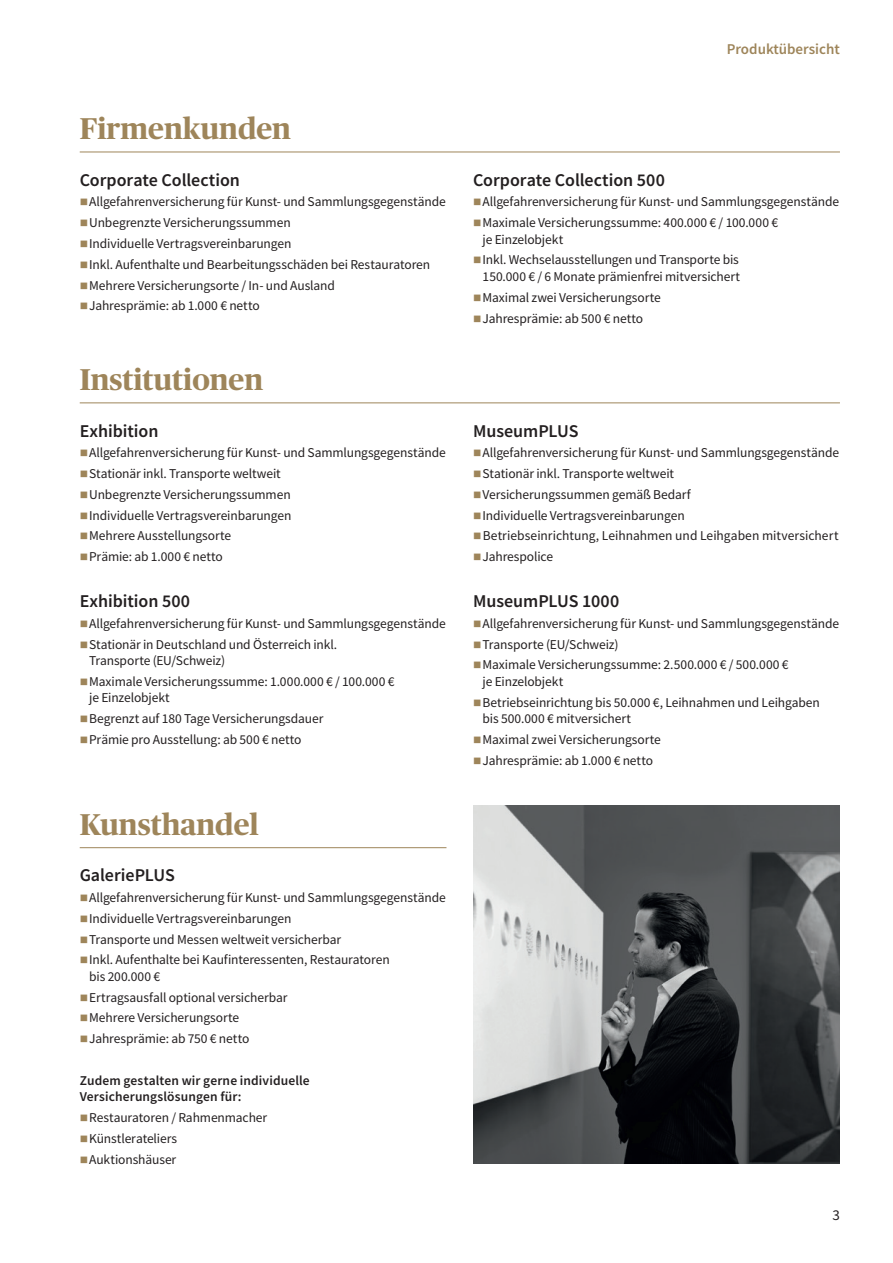
<style>
.page{position:relative;width:893px;height:1263px;background:#fff}
.page>*{position:absolute;margin:0;border:0;box-sizing:border-box;transform-origin:0 0}
.Main_Title{font:700 30px "Publico Headline";color:#9e855a}
.t1{font:600 18px "Source Sans Pro";letter-spacing:-.005em;color:#231f20}
.t2{font:600 15px "Source Sans Pro";color:#9e855a}
.t3{font:15px "Source Sans Pro";color:#231f20}
.t4{font:13.5px/16.5px "Source Sans Pro";letter-spacing:-.01em;color:#231f20}
.Body_copy_-_8_mm{font:600 13.5px/16.5px "Source Sans Pro";letter-spacing:.01em;color:#231f20}
.s1{color:#9e855a}
</style>
<div class="page">
<hr style="left:80px;top:152px;width:760px;height:1px;background:#9e855a">
<hr style="left:80px;top:847px;width:366px;height:1px;background:#9e855a">
<hr style="left:80px;top:402px;width:760px;height:1px;background:#9e855a">
<img style="left:473px;top:805px;width:367px;height:358px">
<p class="Main_Title" style="left:80px;top:107px;width:213px">Firmenkunden</p>
<p class="t1" style="left:80px;top:168px;width:162px">Corporate Collection</p>
<p class="t4" style="left:80px;top:194px;width:368px"><span class="s1">■</span>Allgefahrenversicherung für Kunst- und Sammlungsgegenstände</p>
<p class="t4" style="left:80px;top:214px;width:213px"><span class="s1">■</span>Unbegrenzte Versicherungssummen</p>
<p class="t4" style="left:80px;top:235px;width:213px"><span class="s1">■</span>Individuelle Vertragsvereinbarungen</p>
<p class="t4" style="left:80px;top:256px;width:352px"><span class="s1">■</span>Inkl. Aufenthalte und Bearbeitungsschäden bei Restauratoren</p>
<p class="t4" style="left:80px;top:277px;width:257px"><span class="s1">■</span>Mehrere Versicherungsorte / In- und Ausland</p>
<p class="t4" style="left:80px;top:297px;width:181px"><span class="s1">■</span>Jahresprämie: ab 1.000 € netto</p>
<p class="Main_Title" style="left:80px;top:358px;width:185px">Institutionen</p>
<p class="t1" style="left:80px;top:419px;width:80px">Exhibition</p>
<p class="t4" style="left:80px;top:445px;width:368px"><span class="s1">■</span>Allgefahrenversicherung für Kunst- und Sammlungsgegenstände</p>
<p class="t4" style="left:80px;top:465px;width:203px"><span class="s1">■</span>Stationär inkl. Transporte weltweit</p>
<p class="t4" style="left:80px;top:486px;width:213px"><span class="s1">■</span>Unbegrenzte Versicherungssummen</p>
<p class="t4" style="left:80px;top:507px;width:213px"><span class="s1">■</span>Individuelle Vertragsvereinbarungen</p>
<p class="t4" style="left:80px;top:528px;width:153px"><span class="s1">■</span>Mehrere Ausstellungsorte</p>
<p class="t4" style="left:80px;top:548px;width:145px"><span class="s1">■</span>Prämie: ab 1.000 € netto</p>
<p class="t1" style="left:80px;top:589px;width:112px">Exhibition 500</p>
<p class="t4" style="left:80px;top:615px;width:368px"><span class="s1">■</span>Allgefahrenversicherung für Kunst- und Sammlungsgegenstände</p>
<p class="t4" style="left:89px;top:636px;width:249px;text-indent:-9px"><span class="s1">■</span>Stationär in Deutschland und Österreich inkl.<br>Transporte (EU/Schweiz)</p>
<p class="t4" style="left:89px;top:673px;width:307px;text-indent:-9px"><span class="s1">■</span>Maximale Versicherungssumme: 1.000.000 € / 100.000 € je Einzelobjekt</p>
<p class="t4" style="left:80px;top:710px;width:245px"><span class="s1">■</span>Begrenzt auf 180 Tage Versicherungsdauer</p>
<p class="t4" style="left:80px;top:731px;width:223px"><span class="s1">■</span>Prämie pro Ausstellung: ab 500 € netto</p>
<p class="Main_Title" style="left:80px;top:802px;width:181px">Kunsthandel</p>
<p class="t1" style="left:80px;top:864px;width:97px">GaleriePLUS</p>
<p class="t4" style="left:80px;top:889px;width:368px"><span class="s1">■</span>Allgefahrenversicherung für Kunst- und Sammlungsgegenstände</p>
<p class="t4" style="left:80px;top:910px;width:213px"><span class="s1">■</span>Individuelle Vertragsvereinbarungen</p>
<p class="t4" style="left:80px;top:931px;width:263px"><span class="s1">■</span>Transporte und Messen weltweit versicherbar</p>
<p class="t4" style="left:89px;top:952px;width:302px;text-indent:-9px"><span class="s1">■</span>Inkl. Aufenthalte bei Kaufinteressenten, Restauratoren bis 200.000 €</p>
<p class="t4" style="left:80px;top:989px;width:209px"><span class="s1">■</span>Ertragsausfall optional versicherbar</p>
<p class="t4" style="left:80px;top:1010px;width:161px"><span class="s1">■</span>Mehrere Versicherungsorte</p>
<p class="t4" style="left:80px;top:1030px;width:171px"><span class="s1">■</span>Jahresprämie: ab 750 € netto</p>
<p class="Body_copy_-_8_mm" style="left:80px;top:1072px;width:232px">Zudem gestalten wir gerne individuelle<br>Versicherungslösungen für:</p>
<p class="t4" style="left:80px;top:1109px;width:189px"><span class="s1">■</span>Restauratoren / Rahmenmacher</p>
<p class="t4" style="left:80px;top:1130px;width:99px"><span class="s1">■</span>Künstlerateliers</p>
<p class="t4" style="left:80px;top:1151px;width:98px"><span class="s1">■</span>Auktionshäuser</p>
<p class="t2" style="left:727px;top:39px;width:115px">Produktübersicht</p>
<p class="t1" style="left:473px;top:168px;width:193px">Corporate Collection 500</p>
<p class="t4" style="left:473px;top:194px;width:368px"><span class="s1">■</span>Allgefahrenversicherung für Kunst- und Sammlungsgegenstände</p>
<p class="t4" style="left:482px;top:214px;width:297px;text-indent:-9px"><span class="s1">■</span>Maximale Versicherungssumme: 400.000 € / 100.000 € je Einzelobjekt</p>
<p class="t4" style="left:473px;top:252px;width:269px;text-align:right"><span class="s1">■</span>Inkl. Wechselausstellungen und Transporte bis<br>150.000 € / 6 Monate prämienfrei mitversichert</p>
<p class="t4" style="left:473px;top:289px;width:189px"><span class="s1">■</span>Maximal zwei Versicherungsorte</p>
<p class="t4" style="left:473px;top:310px;width:172px"><span class="s1">■</span>Jahresprämie: ab 500 € netto</p>
<p class="t1" style="left:473px;top:419px;width:107px">MuseumPLUS</p>
<p class="t4" style="left:473px;top:445px;width:368px"><span class="s1">■</span>Allgefahrenversicherung für Kunst- und Sammlungsgegenstände</p>
<p class="t4" style="left:473px;top:465px;width:203px"><span class="s1">■</span>Stationär inkl. Transporte weltweit</p>
<p class="t4" style="left:473px;top:486px;width:219px"><span class="s1">■</span>Versicherungssummen gemäß Bedarf</p>
<p class="t4" style="left:473px;top:507px;width:213px"><span class="s1">■</span>Individuelle Vertragsvereinbarungen</p>
<p class="t4" style="left:473px;top:528px;width:367px"><span class="s1">■</span>Betriebseinrichtung, Leihnahmen und Leihgaben mitversichert</p>
<p class="t4" style="left:473px;top:548px;width:82px"><span class="s1">■</span>Jahrespolice</p>
<p class="t1" style="left:473px;top:589px;width:148px">MuseumPLUS 1000</p>
<p class="t4" style="left:473px;top:615px;width:368px"><span class="s1">■</span>Allgefahrenversicherung für Kunst- und Sammlungsgegenstände</p>
<p class="t4" style="left:473px;top:636px;width:147px"><span class="s1">■</span>Transporte (EU/Schweiz)</p>
<p class="t4" style="left:482px;top:657px;width:308px;text-indent:-9px"><span class="s1">■</span>Maximale Versicherungssumme: 2.500.000 € / 500.000 € je Einzelobjekt</p>
<p class="t4" style="left:482px;top:694px;width:339px;text-indent:-9px"><span class="s1">■</span>Betriebseinrichtung bis 50.000 €, Leihnahmen und Leihgaben bis 500.000 € mitversichert</p>
<p class="t4" style="left:473px;top:731px;width:189px"><span class="s1">■</span>Maximal zwei Versicherungsorte</p>
<p class="t4" style="left:473px;top:752px;width:181px"><span class="s1">■</span>Jahresprämie: ab 1.000 € netto</p>
<p class="t3" style="left:832px;top:1206px;width:9px">3</p>
</div>
